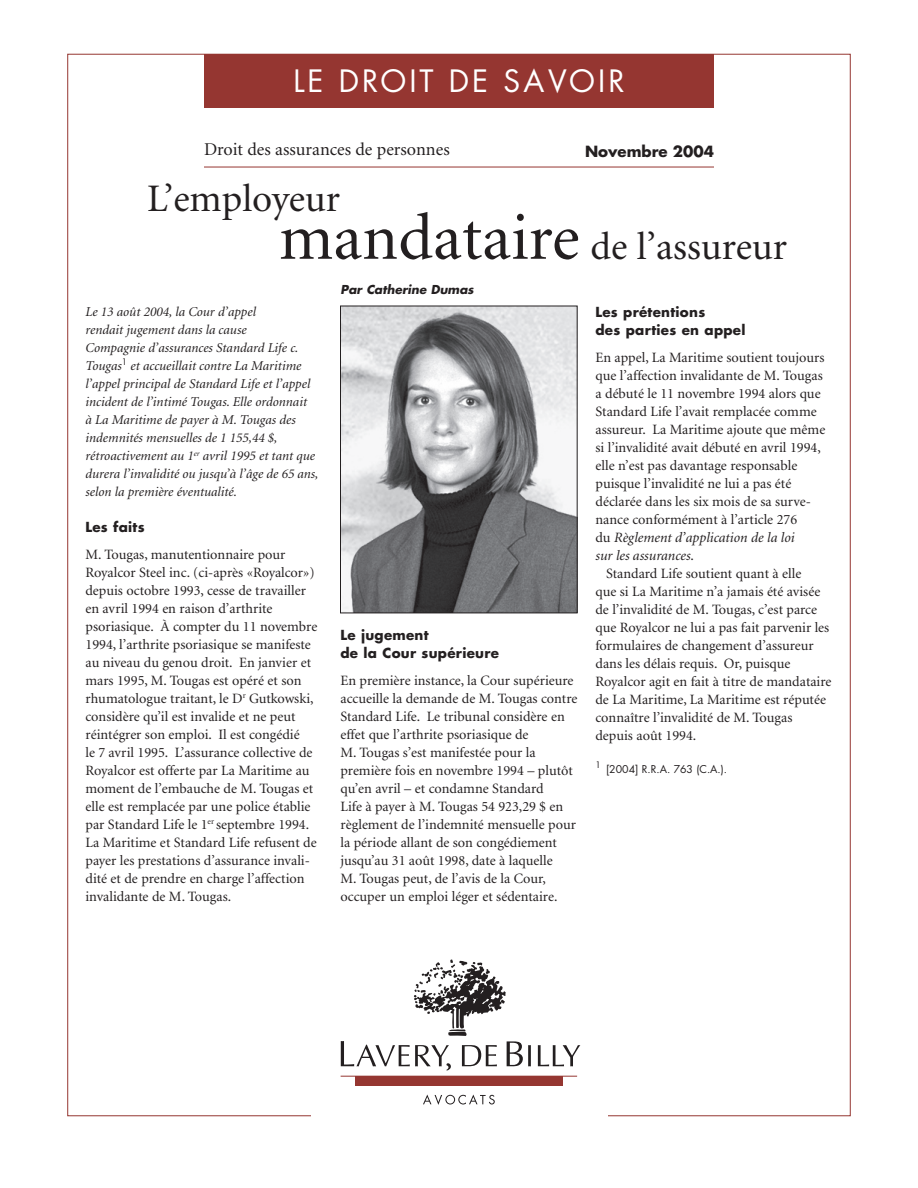
<style>
.page{position:relative;width:918px;height:1188px;background:#fff}
.page>*{position:absolute;margin:0;border:0;box-sizing:border-box;transform-origin:0 0}
.t1{font:39px/48px "Minion";color:#231f20}
.t2{font:30px "Futura";letter-spacing:.1em;color:#fff}
.t3{font:18px "Minion";color:#231f20}
.t4{font:700 15px "Futura";color:#231f20}
.t5{font:14.25px/18px "Minion";color:#231f20}
.t6{font:italic 14.25px "Minion";color:#231f20}
.t7{font:italic 13.5px/18px "Minion";color:#231f20}
.t8{font:700 13.5px/18px "Futura";letter-spacing:.02em;color:#231f20}
.t9{font:italic 700 12px "Futura";color:#231f20}
.t10{font:10.5px "Futura";color:#231f20}
.t11{font:8.7px "Futura";color:#231f20}
.s1{font-size:66px}
.s2{font-style:normal}
</style>
<div class="page">
<svg style="left:538px;top:1045px;width:42px;height:21px"></svg>
<svg style="left:423px;top:1095px;width:72px;height:10px"></svg>
<hr style="left:341px;top:1076px;width:236px;height:1px;background:#953631">
<div style="left:355px;top:1076px;width:207px;height:9px;background:#953631"></div>
<svg style="left:341px;top:959px;width:190px;height:112px"></svg>
<div style="left:204px;top:54px;width:510px;height:54px;background:#953631"></div>
<hr style="left:204px;top:167px;width:510px;height:1px;background:#953631">
<img style="left:342px;top:308px;width:233px;height:303px">
<div style="left:340px;top:306px;width:237px;height:307px;border:1px solid #231f20"></div>
<h2 class="t2" style="left:293px;top:62px;width:333px">LE DROIT DE SAVOIR</h2>
<p class="t3" style="left:204px;top:141px;width:247px">Droit des assurances de personnes</p>
<p class="t4" style="left:585px;top:142px;width:130px">Novembre 2004</p>
<h1 class="t1" style="left:279px;top:176px;width:510px;text-indent:-132px">L’employeur<br><span class="s1">mandataire</span> de l’assureur</h1>
<p class="t9" style="left:340px;top:281px;width:135px">Par Catherine Dumas</p>
<p class="t7" style="left:85px;top:303px;width:235px">Le 13 août 2004, la Cour d’appel<br>rendait jugement dans la cause<br>Compagnie d’assurances Standard Life c.<br>Tougas<sup>1</sup> et accueillait contre La Maritime l’appel principal de Standard Life et l’appel incident de l’intimé Tougas. Elle ordonnait<br>à La Maritime de payer à M. Tougas des indemnités mensuelles de 1 155,44 $, rétroactivement au 1<sup>er</sup> avril 1995 et tant que durera l’invalidité ou jusqu’à l’âge de 65 ans, selon la première éventualité.</p>
<p class="t8" style="left:86px;top:518px;width:61px">Les faits</p>
<p class="t5" style="left:86px;top:546px;width:233px">M. Tougas, manutentionnaire pour Royalcor Steel inc. (ci-après «Royalcor») depuis octobre 1993, cesse de travailler en avril 1994 en raison d’arthrite psoriasique. À compter du 11 novembre 1994, l’arthrite psoriasique se manifeste au niveau du genou droit. En janvier et mars 1995, M. Tougas est opéré et son rhumatologue traitant, le D<sup>r</sup> Gutkowski, considère qu’il est invalide et ne peut réintégrer son emploi. Il est congédié<br>le 7 avril 1995. L’assurance collective de Royalcor est offerte par La Maritime au moment de l’embauche de M. Tougas et elle est remplacée par une police établie par Standard Life le 1<sup>er</sup> septembre 1994.<br>La Maritime et Standard Life refusent de payer les prestations d’assurance invali&shy;dité et de prendre en charge l’affection invalidante de M. Tougas.</p>
<p class="t8" style="left:595px;top:303px;width:152px">Les prétentions<br>des parties en appel</p>
<p class="t5" style="left:596px;top:349px;width:231px">En appel, La Maritime soutient toujours</p>
<p class="t5" style="left:596px;top:367px;width:229px">que l’affection invalidante de M. Tougas</p>
<p class="t5" style="left:596px;top:385px;width:227px">a débuté le 11 novembre 1994 alors que</p>
<p class="t5" style="left:596px;top:403px;width:223px">Standard Life l’avait remplacée comme</p>
<p class="t5" style="left:596px;top:421px;width:231px">assureur. La Maritime ajoute que même</p>
<p class="t5" style="left:596px;top:439px;width:227px">si l’invalidité avait débuté en avril 1994,</p>
<p class="t5" style="left:596px;top:457px;width:203px">elle n’est pas davantage responsable</p>
<p class="t5" style="left:596px;top:475px;width:197px">puisque l’invalidité ne lui a pas été</p>
<p class="t5" style="left:596px;top:493px;width:217px">déclarée dans les six mois de sa surve-</p>
<p class="t5" style="left:596px;top:511px;width:203px">nance conformément à l’article 276</p>
<p class="t6" style="left:596px;top:530px;width:201px"><span class="s2">du</span> Règlement d’application de la loi</p>
<p class="t6" style="left:596px;top:548px;width:100px">sur les assurances<span class="s2">.</span></p>
<p class="t5" style="left:606px;top:565px;width:197px">Standard Life soutient quant à elle</p>
<p class="t5" style="left:595px;top:583px;width:226px">que si La Maritime n’a jamais été avisée</p>
<p class="t5" style="left:595px;top:601px;width:223px">de l’invalidité de M. Tougas, c’est parce</p>
<p class="t5" style="left:595px;top:619px;width:235px">que Royalcor ne lui a pas fait parvenir les</p>
<p class="t5" style="left:595px;top:637px;width:220px">formulaires de changement d’assureur</p>
<p class="t5" style="left:595px;top:655px;width:196px">dans les délais requis. Or, puisque</p>
<p class="t5" style="left:595px;top:673px;width:237px">Royalcor agit en fait à titre de mandataire</p>
<p class="t5" style="left:595px;top:691px;width:232px">de La Maritime, La Maritime est réputée</p>
<p class="t5" style="left:595px;top:709px;width:198px">connaître l’invalidité de M. Tougas</p>
<p class="t5" style="left:595px;top:727px;width:102px">depuis août 1994.</p>
<p class="t11" style="left:596px;top:759px;width:7px">1</p>
<p class="t10" style="left:606px;top:762px;width:123px">[2004] R.R.A. 763 (C.A.).</p>
<p class="t8" style="left:340px;top:626px;width:160px">Le jugement<br>de la Cour supérieure</p>
<p class="t5" style="left:340px;top:672px;width:238px">En première instance, la Cour supérieure accueille la demande de M. Tougas contre Standard Life. Le tribunal considère en effet que l’arthrite psoriasique de<br>M. Tougas s’est manifestée pour la première fois en novembre 1994 – plutôt qu’en avril – et condamne Standard<br>Life à payer à M. Tougas 54 923,29 $ en règlement de l’indemnité mensuelle pour la période allant de son congédiement jusqu’au 31 août 1998, date à laquelle<br>M. Tougas peut, de l’avis de la Cour, occuper un emploi léger et sédentaire.</p>
</div>
